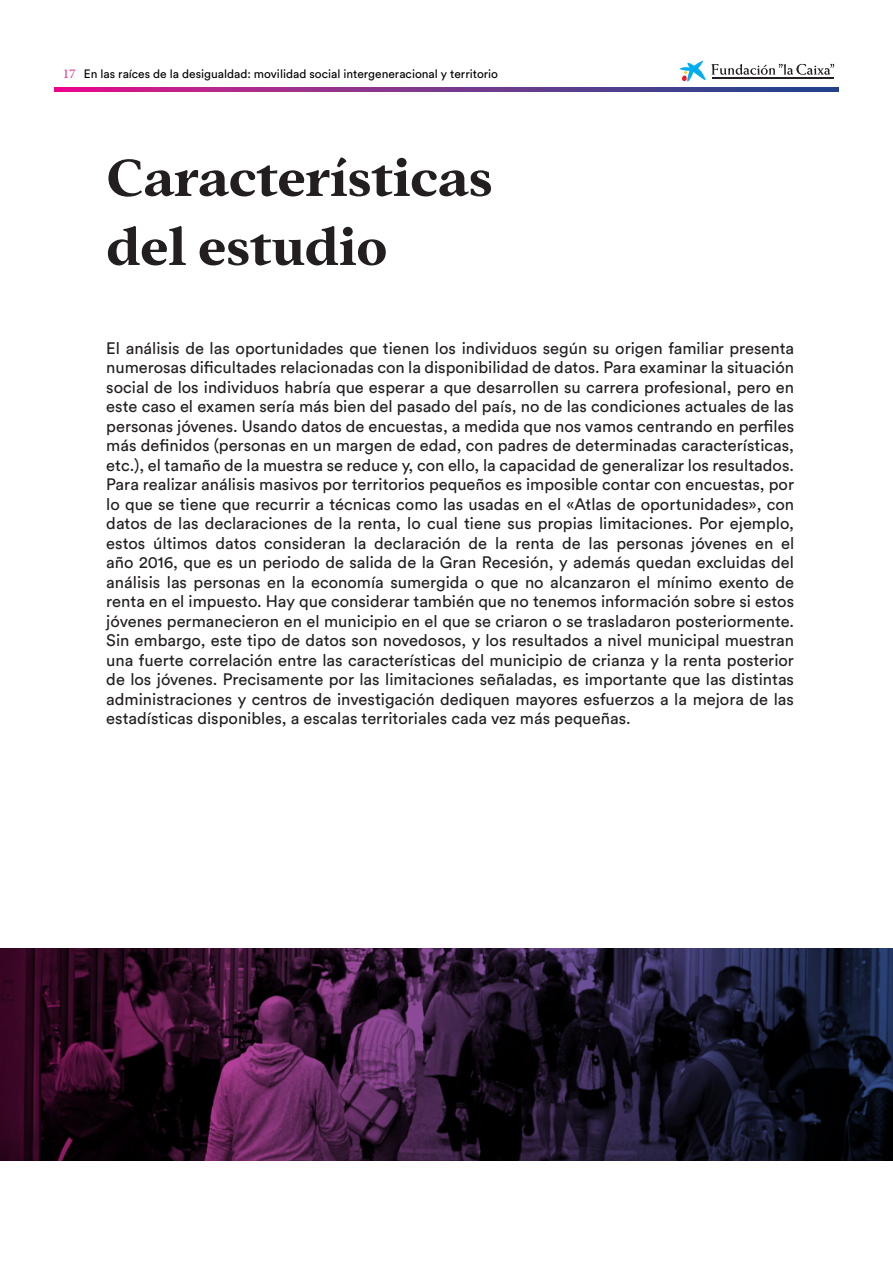
<style>
.page{position:relative;width:893px;height:1263px;background:#fff}
.page>*{position:absolute;margin:0;border:0;box-sizing:border-box;transform-origin:0 0}
.t1{font:700 57px "Addington CF";letter-spacing:-.01em;color:#231f20}
.t2{font:16.5px/19.5px "Circular Std";color:#231f20;text-align:justify}
.t3{font:12px "Circular Std";color:#000001}
.s1{font-family:"Minion Pro";font-size:13.5px;color:#e82a89}
</style>
<div class="page">
<svg style="left:54px;top:87px;width:785px;height:5px;background:#7c338c"></svg>
<svg style="left:680px;top:61px;width:154px;height:21px"></svg>
<svg style="left:0;top:948px;width:893px;height:213px;background:#27132a"></svg>
<p class="t3" style="left:63px;top:66px;width:437px"><span class="s1">17</span> En las raíces de la desigualdad: movilidad social intergeneracional y territorio</p>
<p class="t1" style="left:106px;top:144px;width:388px">Características</p>
<p class="t1" style="left:106px;top:213px;width:283px">del estudio</p>
<p class="t2" style="left:106px;top:338px;width:689px">El análisis de las oportunidades que tienen los individuos según su origen familiar presenta numerosas dificultades relacionadas con la disponibilidad de datos. Para examinar la situación social de los individuos habría que esperar a que desarrollen su carrera profesional, pero en este caso el examen sería más bien del pasado del país, no de las condiciones actuales de las personas jóvenes. Usando datos de encuestas, a medida que nos vamos centrando en perfiles más definidos (personas en un margen de edad, con padres de determinadas características, etc.), el tamaño de la muestra se reduce y, con ello, la capacidad de generalizar los resultados.<br>Para realizar análisis masivos por territorios pequeños es imposible contar con encuestas, por lo que se tiene que recurrir a técnicas como las usadas en el «Atlas de oportunidades», con datos de las declaraciones de la renta, lo cual tiene sus propias limitaciones. Por ejemplo, estos últimos datos consideran la declaración de la renta de las personas jóvenes en el año 2016, que es un periodo de salida de la Gran Recesión, y además quedan excluidas del análisis las personas en la economía sumergida o que no alcanzaron el mínimo exento de renta en el impuesto. Hay que considerar también que no tenemos información sobre si estos jóvenes permanecieron en el municipio en el que se criaron o se trasladaron posteriormente.<br>Sin embargo, este tipo de datos son novedosos, y los resultados a nivel municipal muestran una fuerte correlación entre las características del municipio de crianza y la renta posterior de los jóvenes. Precisamente por las limitaciones señaladas, es importante que las distintas administraciones y centros de investigación dediquen mayores esfuerzos a la mejora de las estadísticas disponibles, a escalas territoriales cada vez más pequeñas.</p>
</div>
